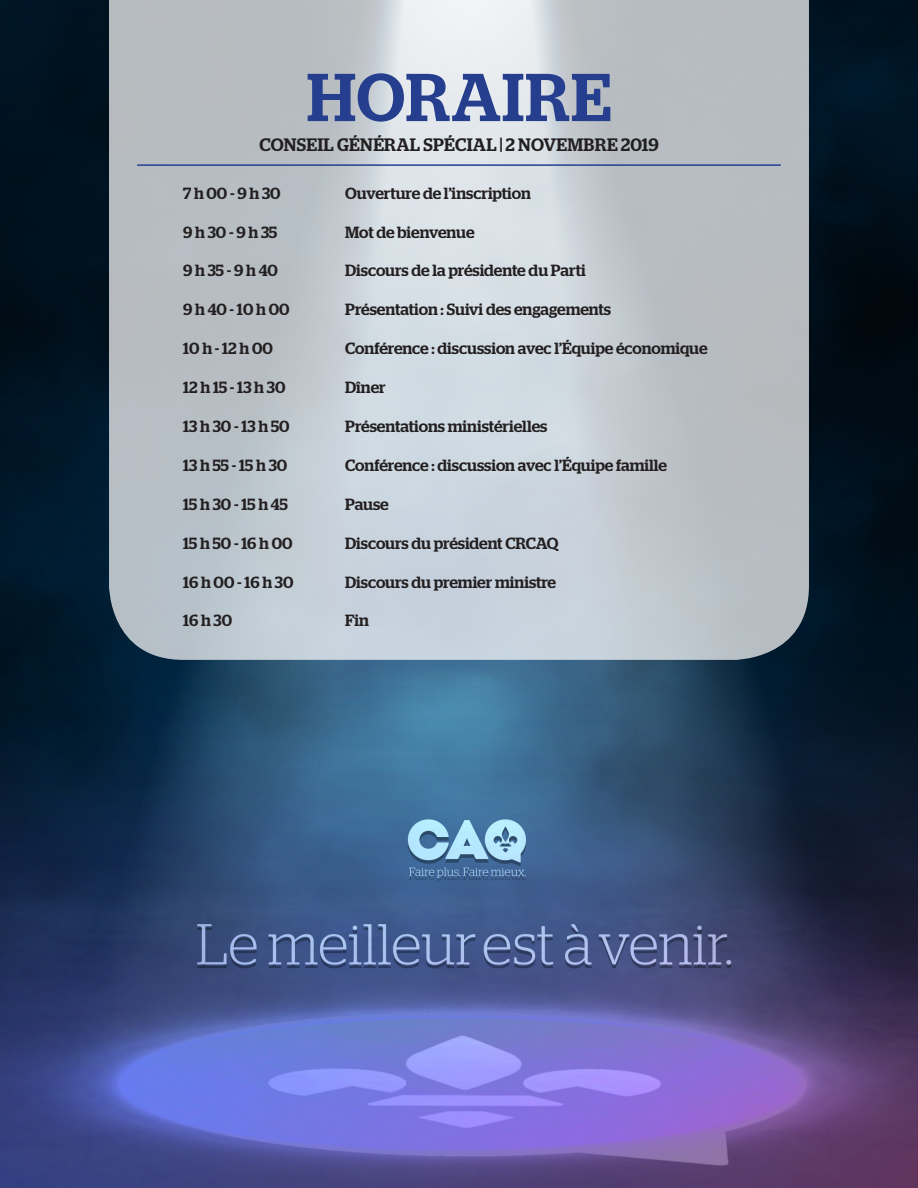
<style>
.page{position:relative;width:918px;height:1188px;background:#fff}
.page>*{position:absolute;margin:0;border:0;box-sizing:border-box;transform-origin:0 0}
.t1{font:500 67.5px "Stag";letter-spacing:.02em;color:#253f8e}
.t2{font:500 18px "Stag";letter-spacing:.02em;color:#231f20}
.t3{font:500 16.2px "Stag";color:#231f20}
</style>
<div class="page">
<img style="left:0;top:0;width:918px;height:1188px">
<svg style="left:109px;top:0;width:700px;height:660px;background:#c1c8ce"></svg>
<hr style="left:137px;top:164px;width:644px;height:2px;background:#253f8e">
<p class="t1" style="left:307px;top:58px;width:306px">HORAIRE</p>
<p class="t2" style="left:259px;top:134px;width:401px">CONSEIL GÉNÉRAL SPÉCIAL | 2 NOVEMBRE 2019</p>
<p class="t3" style="left:183px;top:183px;width:99px">7 h 00 - 9 h 30</p>
<p class="t3" style="left:345px;top:183px;width:187px">Ouverture de l’inscription</p>
<p class="t3" style="left:183px;top:222px;width:96px">9 h 30 - 9 h 35</p>
<p class="t3" style="left:345px;top:222px;width:131px">Mot de bienvenue</p>
<p class="t3" style="left:183px;top:261px;width:96px">9 h 35 - 9 h 40</p>
<p class="t3" style="left:345px;top:261px;width:242px">Discours de la présidente du Parti</p>
<p class="t3" style="left:183px;top:300px;width:108px">9 h 40 - 10 h 00</p>
<p class="t3" style="left:345px;top:300px;width:267px">Présentation : Suivi des engagements</p>
<p class="t3" style="left:183px;top:339px;width:91px">10 h - 12 h 00</p>
<p class="t3" style="left:345px;top:339px;width:364px">Conférence : discussion avec l’Équipe économique</p>
<p class="t3" style="left:183px;top:378px;width:104px">12 h 15 - 13 h 30</p>
<p class="t3" style="left:345px;top:378px;width:42px">Dîner</p>
<p class="t3" style="left:183px;top:417px;width:108px">13 h 30 - 13 h 50</p>
<p class="t3" style="left:345px;top:417px;width:204px">Présentations ministérielles</p>
<p class="t3" style="left:183px;top:456px;width:106px">13 h 55 - 15 h 30</p>
<p class="t3" style="left:345px;top:456px;width:323px">Conférence : discussion avec l’Équipe famille</p>
<p class="t3" style="left:183px;top:494px;width:106px">15 h 30 - 15 h 45</p>
<p class="t3" style="left:345px;top:494px;width:45px">Pause</p>
<p class="t3" style="left:183px;top:533px;width:111px">15 h 50 - 16 h 00</p>
<p class="t3" style="left:345px;top:533px;width:215px">Discours du président CRCAQ</p>
<p class="t3" style="left:183px;top:572px;width:112px">16 h 00 - 16 h 30</p>
<p class="t3" style="left:345px;top:572px;width:212px">Discours du premier ministre</p>
<p class="t3" style="left:183px;top:611px;width:51px">16 h 30</p>
<p class="t3" style="left:345px;top:611px;width:25px">Fin</p>
</div>
